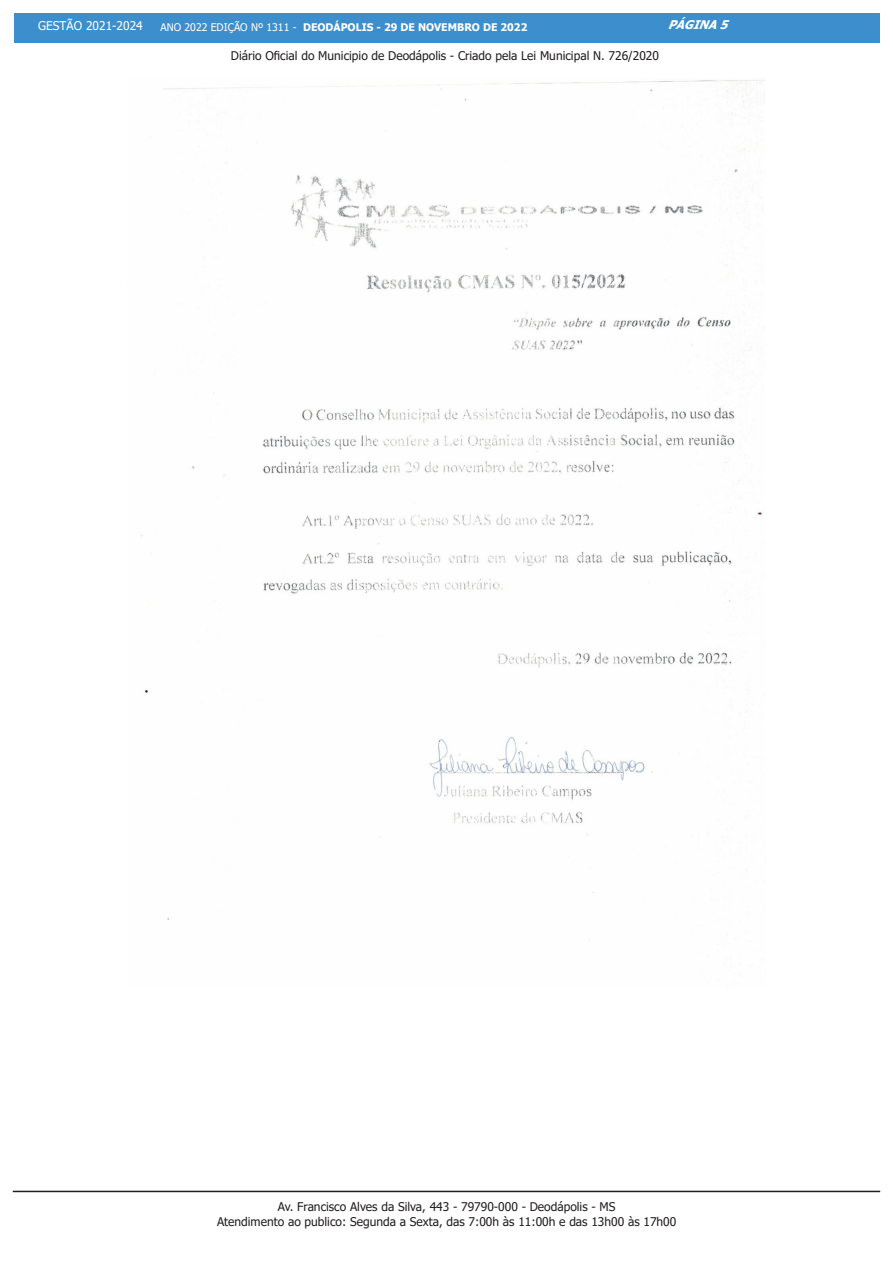
<style>
.page{position:relative;width:893px;height:1263px;background:#fff}
.page>*{position:absolute;margin:0;border:0;box-sizing:border-box;transform-origin:0 0}
.t1{font:12px/14.4px "Tahoma";color:#231f20;text-align:center}
.t2{font:12px "Tahoma";color:#fff}
.t3{font:italic 700 12px "Tahoma";color:#fff}
.t4{font:700 10.5px "Tahoma";color:#fff}
.s1{font-weight:400}
</style>
<div class="page">
<div style="left:14px;top:14px;width:865px;height:29px;background:#3c8ecc"></div>
<hr style="left:13px;top:1191px;width:867px;height:1px;background:#231f20">
<img style="left:141px;top:79px;width:624px;height:861px">
<p class="t2" style="left:38px;top:18px;width:106px">GESTÃO 2021-2024</p>
<p class="t4" style="left:161px;top:20px;width:368px"><span class="s1">ANO 2022 EDIÇÃO Nº 1311 -</span> DEODÁPOLIS - 29 DE NOVEMBRO DE 2022</p>
<p class="t3" style="left:668px;top:16px;width:68px">PÁGINA5</p>
<p class="t1" style="left:231px;top:49px;width:430px">Diário Oficial do Municipio de Deodápolis - Criado pela Lei Municipal N. 726/2020</p>
<p class="t1" style="left:217px;top:1200px;width:461px">Av. Francisco Alves da Silva, 443 - 79790-000 - Deodápolis - MS<br>Atendimento ao publico: Segunda a Sexta, das 7:00h às 11:00h e das 13h00 às 17h00</p>
</div>
